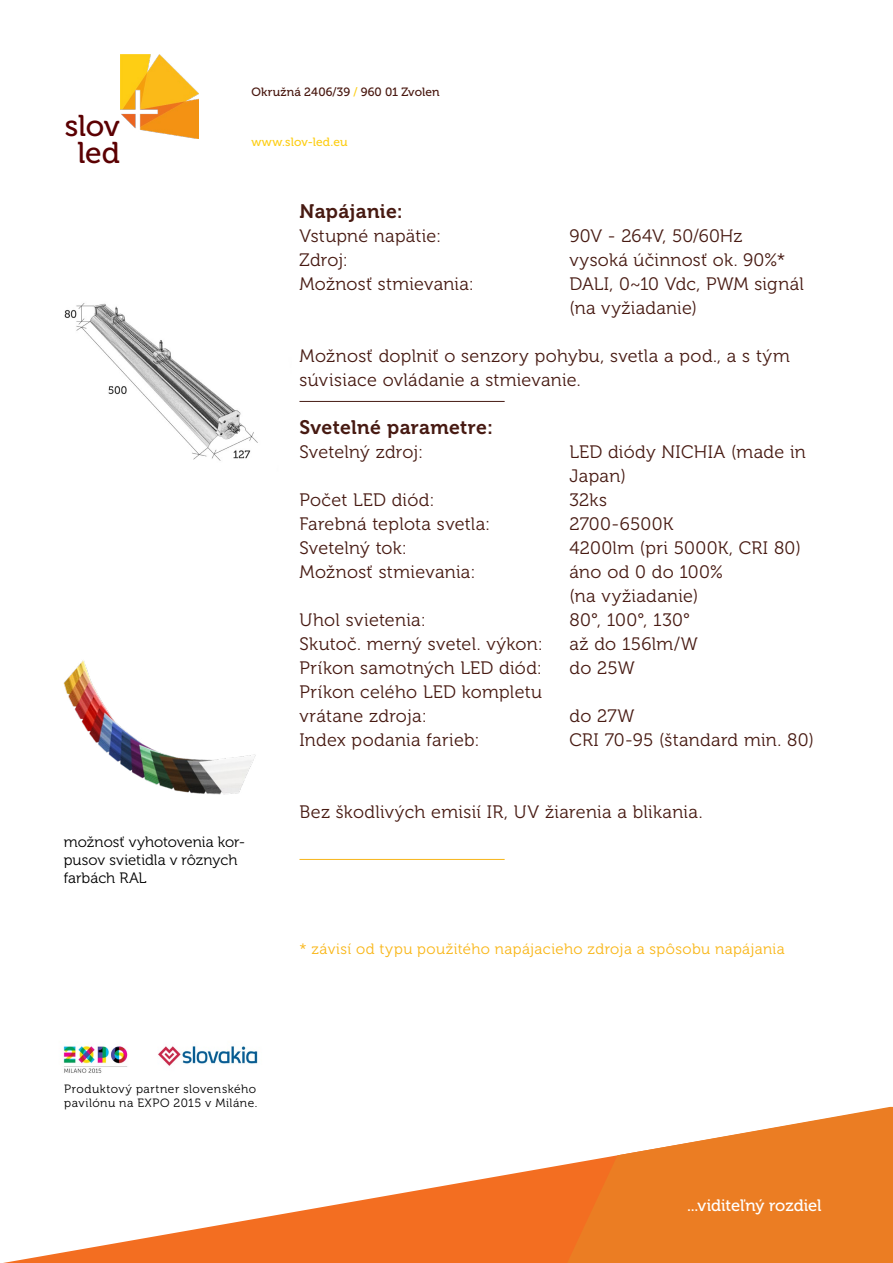
<style>
.page{position:relative;width:893px;height:1263px;background:#fff}
.page>*{position:absolute;margin:0;border:0;box-sizing:border-box;transform-origin:0 0}
.t1{font:30px/27px "Museo 500";letter-spacing:-.01em;color:#5b0002;text-align:center}
.t2{font:19.5px "Museo 700";letter-spacing:.015em;color:#471a12}
.t3{font:18px/24px "Museo 300";letter-spacing:.015em;color:#471a12}
.t4{font:16.5px "Museo 500";letter-spacing:-.005em;color:#fff}
.t5{font:15px "Museo 300";letter-spacing:.025em;color:#f9b617}
.t6{font:15px/18px "Museo 300";color:#000}
.t7{font:12px/13.5px "Museo 300";letter-spacing:.04em;color:#000}
.t8{font:12px "Museo 500";letter-spacing:.01em;color:#491810}
.t9{font:12px "Museo 500";letter-spacing:.01em;color:#fdce17}
.s1{color:#fdce17}
</style>
<div class="page">
<svg style="left:3px;top:1164px;width:564px;height:99px"></svg>
<svg style="left:567px;top:1107px;width:326px;height:156px;fill:#eb7d23"></svg>
<img style="left:120px;top:54px;width:78px;height:84px">
<hr style="left:299px;top:859px;width:206px;height:1px;background:#f7b519">
<hr style="left:299px;top:401px;width:206px;height:1px;background:#461b14">
<img style="left:64px;top:660px;width:192px;height:135px">
<img style="left:63px;top:1045px;width:195px;height:28px">
<img style="left:64px;top:303px;width:194px;height:158px">
<h1 class="t1" style="left:65px;top:112px;width:56px">slov led</h1>
<p class="t8" style="left:251px;top:86px;width:190px">Okružná 2406/39 <span class="s1">/</span> 960 01 Zvolen</p>
<p class="t9" style="left:251px;top:135px;width:98px">www.slov-led.eu</p>
<p class="t2" style="left:299px;top:201px;width:105px">Napájanie:</p>
<p class="t3" style="left:299px;top:225px;width:143px">Vstupné napätie:</p>
<p class="t3" style="left:569px;top:225px;width:174px">90V - 264V, 50/60Hz</p>
<p class="t3" style="left:299px;top:249px;width:50px">Zdroj:</p>
<p class="t3" style="left:569px;top:249px;width:217px">vysoká účinnosť ok. 90%*</p>
<p class="t3" style="left:299px;top:273px;width:176px">Možnosť stmievania:</p>
<p class="t3" style="left:569px;top:273px;width:236px">DALI, 0~10 Vdc, PWM signál (na vyžiadanie)</p>
<p class="t3" style="left:299px;top:345px;width:492px">Možnosť doplniť o senzory pohybu, svetla a pod., a s tým súvisiace ovládanie a stmievanie.</p>
<p class="t2" style="left:299px;top:417px;width:195px">Svetelné parametre:</p>
<p class="t3" style="left:299px;top:441px;width:125px">Svetelný zdroj:</p>
<p class="t3" style="left:569px;top:441px;width:238px">LED diódy NICHIA (made in<br>Japan)</p>
<p class="t3" style="left:299px;top:489px;width:137px">Počet LED diód:</p>
<p class="t3" style="left:569px;top:489px;width:39px">32ks</p>
<p class="t3" style="left:299px;top:513px;width:192px">Farebná teplota svetla:</p>
<p class="t3" style="left:569px;top:513px;width:105px">2700-6500K</p>
<p class="t3" style="left:299px;top:537px;width:109px">Svetelný tok:</p>
<p class="t3" style="left:569px;top:537px;width:233px">4200lm (pri 5000K, CRI 80)</p>
<p class="t3" style="left:299px;top:561px;width:178px">Možnosť stmievania:</p>
<p class="t3" style="left:569px;top:561px;width:155px">áno od 0 do 100% (na vyžiadanie)</p>
<p class="t3" style="left:299px;top:609px;width:128px">Uhol svietenia:</p>
<p class="t3" style="left:569px;top:609px;width:122px">80°, 100°, 130°</p>
<p class="t3" style="left:299px;top:633px;width:245px">Skutoč. merný svetel. výkon:</p>
<p class="t3" style="left:569px;top:633px;width:130px">až do 156lm/W</p>
<p class="t3" style="left:299px;top:657px;width:244px">Príkon samotných LED diód:</p>
<p class="t3" style="left:569px;top:657px;width:67px">do 25W</p>
<p class="t3" style="left:299px;top:681px;width:244px">Príkon celého LED kompletu vrátane zdroja:</p>
<p class="t3" style="left:569px;top:705px;width:67px">do 27W</p>
<p class="t3" style="left:299px;top:729px;width:182px">Index podania farieb:</p>
<p class="t3" style="left:569px;top:729px;width:246px">CRI 70-95 (štandard min. 80)</p>
<p class="t3" style="left:299px;top:800px;width:405px">Bez škodlivých emisií IR, UV žiarenia a blikania.</p>
<p class="t6" style="left:64px;top:833px;width:183px">možnosť vyhotovenia kor&shy;pusov svietidla v rôznych farbách RAL</p>
<p class="t5" style="left:299px;top:940px;width:487px">* závisí od typu použitého napájacieho zdroja a spôsobu napájania</p>
<p class="t7" style="left:64px;top:1083px;width:195px">Produktový partner slovenského pavilónu na EXPO 2015 v Miláne.</p>
<p class="t4" style="left:687px;top:1196px;width:136px">...viditeľný rozdiel</p>
</div>
